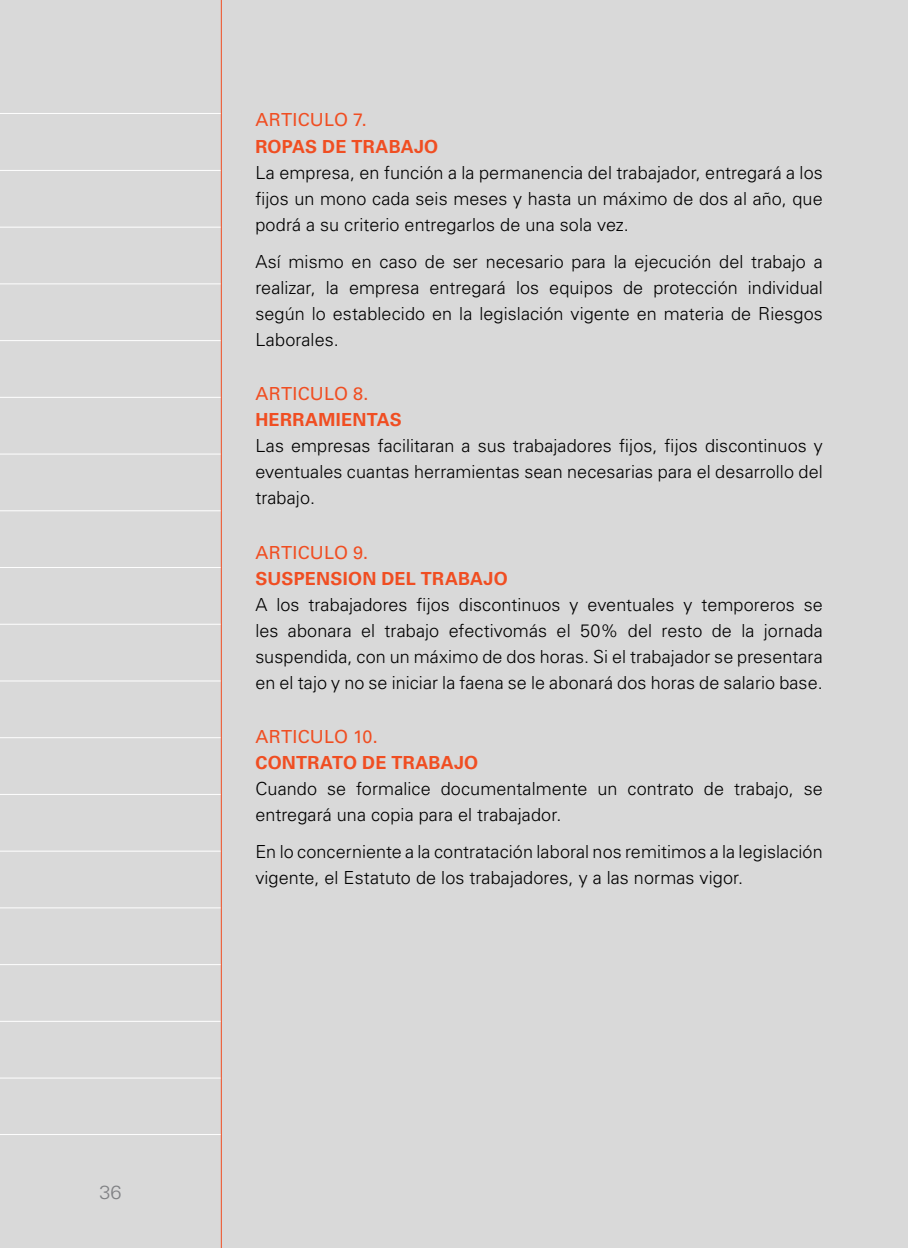
<style>
.page{position:relative;width:908px;height:1248px;background:#fff}
.page>*{position:absolute;margin:0;border:0;box-sizing:border-box;transform-origin:0 0}
.t1{font:300 19px "Univers LT Std";color:#808184;scale:1.05 1}
.t2{font:300 18px/26px "Univers LT Std";letter-spacing:.005em;color:#000;text-align:justify}
.t3{font:700 18px "Univers LT Std";letter-spacing:.015em;color:#f04e22}
.t4{font:18px "Univers LT Std";letter-spacing:.01em;color:#f04e22}
</style>
<div class="page">
<div style="left:0;top:0;width:907px;height:1247px;background:#d9d9d9"></div>
<hr style="left:0;top:113px;width:221px;height:1px;background:#fff">
<hr style="left:0;top:567px;width:221px;height:1px;background:#fff">
<hr style="left:0;top:340px;width:221px;height:1px;background:#fff">
<hr style="left:0;top:794px;width:221px;height:1px;background:#fff">
<hr style="left:0;top:964px;width:221px;height:1px;background:#fff">
<hr style="left:0;top:170px;width:221px;height:1px;background:#fff">
<hr style="left:0;top:624px;width:221px;height:1px;background:#fff">
<hr style="left:0;top:397px;width:221px;height:1px;background:#fff">
<hr style="left:0;top:850px;width:221px;height:1px;background:#fff">
<hr style="left:0;top:1020px;width:221px;height:1px;background:#fff">
<hr style="left:0;top:227px;width:221px;height:1px;background:#fff">
<hr style="left:0;top:680px;width:221px;height:1px;background:#fff">
<hr style="left:0;top:453px;width:221px;height:1px;background:#fff">
<hr style="left:0;top:907px;width:221px;height:1px;background:#fff">
<hr style="left:0;top:1077px;width:221px;height:1px;background:#fff">
<hr style="left:0;top:283px;width:221px;height:1px;background:#fff">
<hr style="left:0;top:737px;width:221px;height:1px;background:#fff">
<hr style="left:0;top:510px;width:221px;height:1px;background:#fff">
<hr style="left:0;top:1134px;width:221px;height:1px;background:#fff">
<hr style="left:221px;top:0;width:1px;height:1247px;background:#f04e22">
<p class="t1" style="left:99px;top:1180px;width:23px">36</p>
<p class="t4" style="left:255px;top:109px;width:12px">ARTI</p>
<p class="t4" style="left:298px;top:109px;width:25px">CULO</p>
<p class="t4" style="left:353px;top:109px;width:15px">7.</p>
<p class="t3" style="left:255px;top:136px;width:184px">ROPAS DE TRABAJO</p>
<p class="t2" style="left:255px;top:159px;width:568px">La empresa, en función a la permanencia del trabajador, entregará a los fijos un mono cada seis meses y hasta un máximo de dos al año, que podrá a su criterio entregarlos de una sola vez.</p>
<p class="t2" style="left:255px;top:248px;width:568px">Así mismo en caso de ser necesario para la ejecución del trabajo a realizar, la empresa entregará los equipos de protección individual según lo establecido en la legislación vigente en materia de Riesgos Laborales.</p>
<p class="t4" style="left:255px;top:383px;width:12px">ARTI</p>
<p class="t4" style="left:298px;top:383px;width:25px">CULO</p>
<p class="t4" style="left:353px;top:383px;width:17px">8.</p>
<p class="t3" style="left:255px;top:409px;width:148px">HERRAMIENTAS</p>
<p class="t2" style="left:255px;top:433px;width:568px">Las empresas facilitaran a sus trabajadores fijos, fijos discontinuos y eventuales cuantas herramientas sean necesarias para el desarrollo del trabajo.</p>
<p class="t4" style="left:255px;top:541px;width:12px">ARTI</p>
<p class="t4" style="left:298px;top:541px;width:25px">CULO</p>
<p class="t4" style="left:353px;top:541px;width:17px">9.</p>
<p class="t3" style="left:255px;top:567px;width:254px">SUSPENSION DEL TRABAJO</p>
<p class="t2" style="left:255px;top:591px;width:568px">A los trabajadores fijos discontinuos y eventuales y temporeros se les abonara el trabajo efectivomás el 50% del resto de la jornada suspendida, con un máximo de dos horas. Si el trabajador se presentara en el tajo y no se iniciar la faena se le abonará dos horas de salario base.</p>
<p class="t4" style="left:255px;top:726px;width:12px">ARTI</p>
<p class="t4" style="left:298px;top:726px;width:25px">CULO</p>
<p class="t4" style="left:353px;top:726px;width:26px">10.</p>
<p class="t3" style="left:255px;top:752px;width:224px">CONTRATO DE TRABAJO</p>
<p class="t2" style="left:255px;top:775px;width:568px">Cuando se formalice documentalmente un contrato de trabajo, se entregará una copia para el trabajador.</p>
<p class="t2" style="left:255px;top:839px;width:568px">En lo concerniente a la contratación laboral nos remitimos a la legislación vigente, el Estatuto de los trabajadores, y a las normas vigor.</p>
</div>
